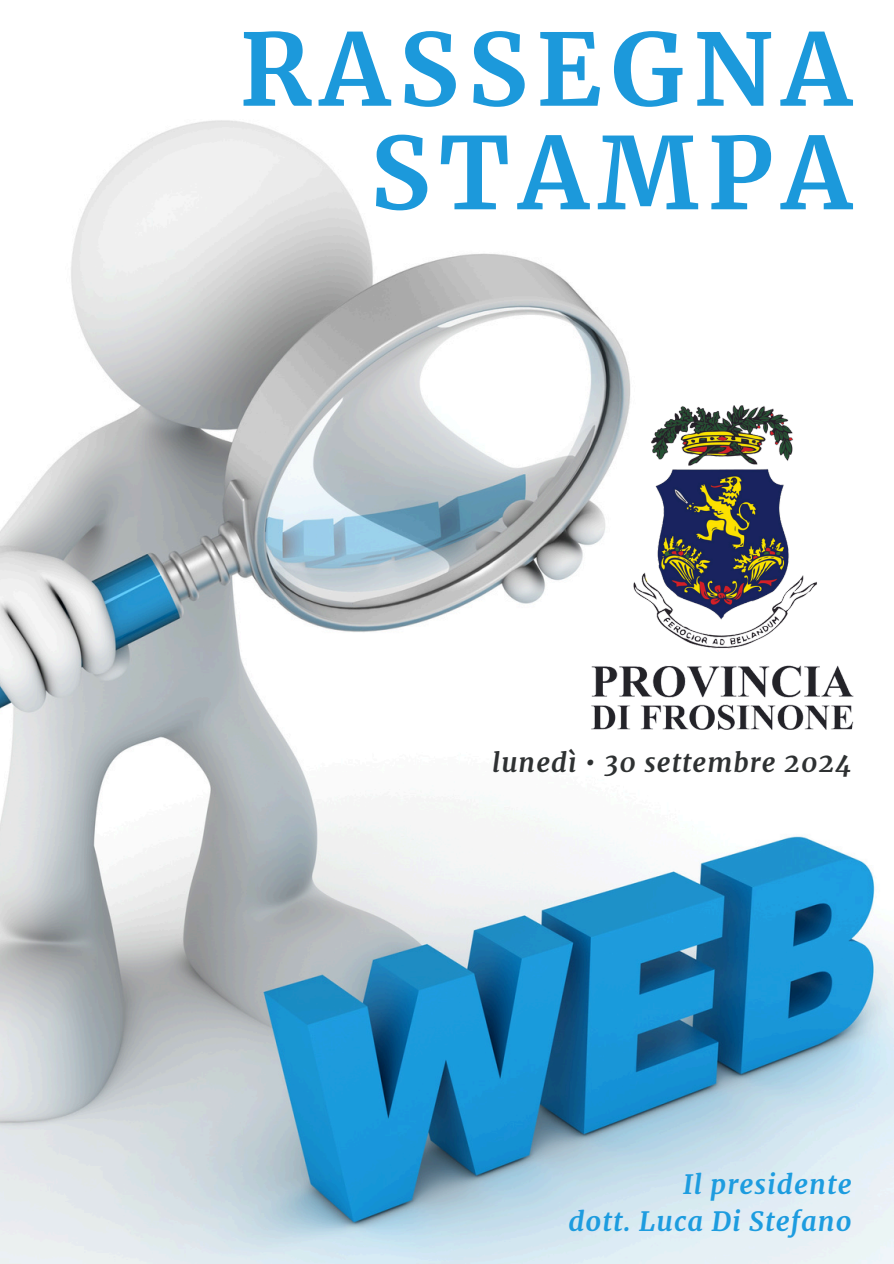
<style>
.page{position:relative;width:894px;height:1264px;background:#fff}
.page>*{position:absolute;margin:0;border:0;box-sizing:border-box;transform-origin:0 0}
.t1{font:700 99.3px/103.5px "Merriweather";letter-spacing:.09em;color:#1c99db;text-align:right}
.t2{font:italic 700 26.85px "Merriweather";letter-spacing:.04em;color:#1d9cdf}
.t3{font:italic 700 26.4px "Merriweather";letter-spacing:.04em;color:#2e3132}
</style>
<div class="page">
<img style="left:0;top:120px;width:893px;height:1143px">
<img style="left:511px;top:338px;width:382px;height:501px">
<h1 class="t1" style="left:239px;top:19px;width:613px">RASSEGNA<br>STAMPA</h1>
<p class="t3" style="left:492px;top:745px;width:361px">lunedì • 30 settembre 2024</p>
<p class="t2" style="left:682px;top:1167px;width:170px">Il presidente</p>
<p class="t2" style="left:568px;top:1204px;width:285px">dott. Luca Di Stefano</p>
</div>
